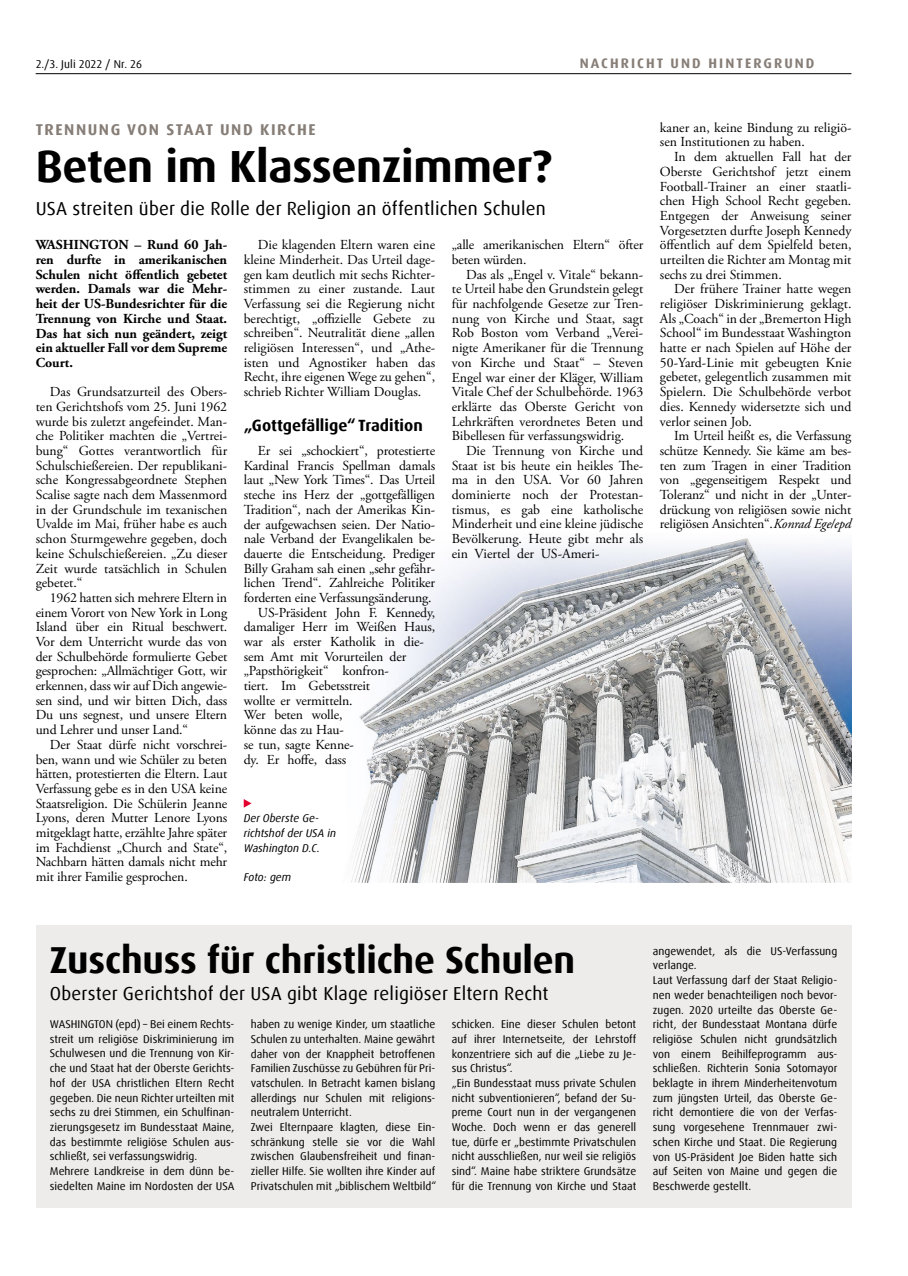
<style>
.page{position:relative;width:908px;height:1276px;background:#fff}
.page>*{position:absolute;margin:0;border:0;box-sizing:border-box;transform-origin:0 0}
.t1{font:700 45px "Dax Offc Pro";letter-spacing:-.01em;color:#000}
.t2{font:700 37.5px "Dax Offc Pro";letter-spacing:-.005em;color:#000}
.t3{font:18.75px "Dax Offc Pro";letter-spacing:.01em;color:#000}
.t4{font:700 16.25px "Dax Offc Pro";color:#000}
.t5{font:700 15.62px "Dax Offc Pro";letter-spacing:.1em;color:#867d76}
.t6{font:13.75px/14.6px "Adobe Garamond Pro";letter-spacing:-.01em;color:#000;text-align:justify}
.t7{font:700 13.75px/14.6px "Adobe Garamond Pro";color:#000;text-align:justify}
.t8{font:700 13.75px "Dax Offc Pro";letter-spacing:.15em;color:#867d76}
.t9{font:11.25px/14.8px "Dax Offc Pro";color:#000}
.t10{font:italic 11.25px/14.8px "Dax Offc Pro";color:#000}
.s1{font-style:italic}
</style>
<div class="page">
<img style="left:350px;top:538px;width:501px;height:344px">
<hr style="left:36px;top:73px;width:815px;height:1px;background:#000">
<div style="left:36px;top:925px;width:815px;height:282px;background:#eeecea"></div>
<svg style="left:244px;top:799px;width:7px;height:8px"></svg>
<p class="t9" style="left:36px;top:57px;width:108px">2./3. Juli 2022 / Nr. 26</p>
<p class="t8" style="left:579px;top:55px;width:236px">NACHRICHT UND HINTERGRUND</p>
<p class="t5" style="left:36px;top:119px;width:281px">TRENNUNG VON STAAT UND KIRCHE</p>
<h1 class="t1" style="left:36px;top:138px;width:517px">Beten im Klassenzimmer?</h1>
<h3 class="t3" style="left:36px;top:196px;width:511px">USA streiten über die Rolle der Religion an öffentlichen Schulen</h3>
<p class="t7" style="left:36px;top:238px;width:193px">WASHINGTON – Rund 60 Jah&shy;ren durfte in amerikanischen Schulen nicht öffentlich gebetet werden. Damals war die Mehr&shy;heit der US-Bundesrichter für die Trennung von Kirche und Staat.<br>Das hat sich nun geändert, zeigt ein aktueller Fall vor dem Supreme Court.</p>
<p class="t6" style="left:36px;top:385px;width:193px;text-indent:14px">Das Grundsatzurteil des Obers&shy;ten Gerichtshofs vom 25. Juni 1962 wurde bis zuletzt angefeindet. Man&shy;che Politiker machten die „Vertrei&shy;bung“ Gottes verantwortlich für Schulschießereien. Der republikani&shy;sche Kongressabgeordnete Stephen Scalise sagte nach dem Massenmord in der Grundschule im texanischen Uvalde im Mai, früher habe es auch schon Sturmgewehre gegeben, doch keine Schulschießereien. „Zu dieser Zeit wurde tatsächlich in Schulen gebetet.“</p>
<p class="t6" style="left:36px;top:591px;width:193px;text-indent:14px">1962 hatten sich mehrere Eltern in einem Vorort von New York in Long Island über ein Ritual beschwert.<br>Vor dem Unterricht wurde das von der Schulbehörde formulierte Gebet gesprochen: „Allmächtiger Gott, wir erkennen, dass wir auf Dich angewie&shy;sen sind, und wir bitten Dich, dass Du uns segnest, und unsere Eltern und Lehrer und unser Land.“</p>
<p class="t6" style="left:36px;top:737px;width:193px;text-indent:14px">Der Staat dürfe nicht vorschrei&shy;ben, wann und wie Schüler zu beten hätten, protestierten die Eltern. Laut Verfassung gebe es in den USA keine Staatsreligion. Die Schülerin Jeanne Lyons, deren Mutter Lenore Lyons mitgeklagt hatte, erzählte Jahre später im Fachdienst „Church and State“, Nachbarn hätten damals nicht mehr mit ihrer Familie gesprochen.</p>
<p class="t6" style="left:243px;top:238px;width:193px;text-indent:14px">Die klagenden Eltern waren eine kleine Minderheit. Das Urteil dage&shy;gen kam deutlich mit sechs Richter&shy;stimmen zu einer zustande. Laut Verfassung sei die Regierung nicht berechtigt, „offizielle Gebete zu schreiben“. Neutralität diene „allen religiösen Interessen“, und „Athe&shy;isten und Agnostiker haben das Recht, ihre eigenen Wege zu gehen“, schrieb Richter William Douglas.</p>
<p class="t4" style="left:244px;top:415px;width:180px">„Gottgefällige“ Tradition</p>
<p class="t6" style="left:258px;top:444px;width:179px">Er sei „schockiert“, protestierte</p>
<p class="t6" style="left:244px;top:458px;width:193px">Kardinal Francis Spellman damals</p>
<p class="t6" style="left:244px;top:473px;width:193px">laut „New York Times“. Das Urteil</p>
<p class="t6" style="left:244px;top:488px;width:193px">steche ins Herz der „gottgefälligen</p>
<p class="t6" style="left:244px;top:502px;width:193px">Tradition“, nach der Amerikas Kin-</p>
<p class="t6" style="left:244px;top:517px;width:193px">der aufgewachsen seien. Der Natio-</p>
<p class="t6" style="left:244px;top:532px;width:193px">nale Verband der Evangelikalen be-</p>
<p class="t6" style="left:244px;top:547px;width:193px">dauerte die Entscheidung. Prediger</p>
<p class="t6" style="left:244px;top:561px;width:193px">Billy Graham sah einen „sehr gefähr-</p>
<p class="t6" style="left:244px;top:576px;width:193px">lichen Trend“. Zahlreiche Politiker</p>
<p class="t6" style="left:244px;top:591px;width:189px">forderten eine Verfassungs änderung.</p>
<p class="t6" style="left:258px;top:605px;width:179px">US-Präsident John F. Kennedy,</p>
<p class="t6" style="left:244px;top:620px;width:193px">damaliger Herr im Weißen Haus,</p>
<p class="t6" style="left:244px;top:635px;width:182px">war als erster Katholik in die-</p>
<p class="t6" style="left:244px;top:649px;width:164px">sem Amt mit Vorurteilen der</p>
<p class="t6" style="left:244px;top:664px;width:147px">„Papsthörigkeit“ konfron-</p>
<p class="t6" style="left:244px;top:679px;width:128px">tiert. Im Gebetsstreit</p>
<p class="t6" style="left:244px;top:693px;width:110px">wollte er vermitteln.</p>
<p class="t6" style="left:244px;top:708px;width:100px">Wer beten wolle,</p>
<p class="t6" style="left:244px;top:723px;width:102px">könne das zu Hau-</p>
<p class="t6" style="left:244px;top:737px;width:111px">se tun, sagte Kenne-</p>
<p class="t6" style="left:244px;top:752px;width:104px">dy. Er hoffe, dass</p>
<p class="t10" style="left:244px;top:811px;width:94px">Der Oberste Ge&shy;richtshof der USA in<br>Wa shington D.C.</p>
<p class="t10" style="left:244px;top:870px;width:49px">Foto: gem</p>
<p class="t6" style="left:451px;top:238px;width:193px">„alle amerikanischen Eltern“ öfter beten würden.</p>
<p class="t6" style="left:451px;top:267px;width:193px;text-indent:14px">Das als „Engel v. Vitale“ bekann&shy;te Urteil habe den Grundstein gelegt für nachfolgende Gesetze zur Tren&shy;nung von Kirche und Staat, sagt Rob Boston vom Verband „Verei&shy;nigte Amerikaner für die Trennung von Kirche und Staat“ – Steven Engel war einer der Kläger, William Vitale Chef der Schulbehörde. 1963 erklärte das Oberste Gericht von Lehrkräften verordnetes Beten und Bibellesen für verfassungswidrig.</p>
<p class="t6" style="left:451px;top:444px;width:193px;text-indent:14px">Die Trennung von Kirche und<br>Staat ist bis heute ein heikles</p>
<p class="t6" style="left:451px;top:458px;width:193px;text-indent:181px">e&shy;ma in den USA. Vor 60 Jahren dominierte noch der Protestan&shy;tismus, es gab eine katholische Minderheit und eine kleine jüdische Bevölkerung. Heute gibt mehr als ein Viertel der US-Ameri-</p>
<p class="t6" style="left:659px;top:121px;width:193px">kaner an, keine Bindung zu religiö&shy;sen Institutionen zu haben.</p>
<p class="t6" style="left:659px;top:150px;width:193px;text-indent:14px">In dem aktuellen Fall hat der Oberste Gerichtshof jetzt einem Football-Trainer an einer staatli&shy;chen High School Recht gegeben.<br>Entgegen der Anweisung seiner Vorgesetzten durfte Joseph Kennedy öffentlich auf dem Spielfeld beten, urteilten die Richter am Montag mit sechs zu drei Stimmen.</p>
<p class="t6" style="left:659px;top:282px;width:193px;text-indent:14px">Der frühere Trainer hatte wegen religiöser Diskriminierung geklagt.<br>Als „Coach“ in der „Bremerton High School“ im Bundesstaat Washington hatte er nach Spielen auf Höhe der 50-Yard-Linie mit gebeugten Knie gebetet, gelegentlich zusammen mit Spielern. Die Schulbehörde verbot dies. Kennedy widersetzte sich und verlor seinen Job.</p>
<p class="t6" style="left:659px;top:429px;width:193px;text-indent:14px">Im Urteil heißt es, die Verfassung schütze Kennedy. Sie käme am bes&shy;ten zum Tragen in einer Tradition von „gegenseitigem Respekt und Toleranz“ und nicht in der „Unter&shy;drückung von religiösen sowie nicht religiösen Ansichten“. <span class="s1">Konrad Ege/epd</span></p>
<h2 class="t2" style="left:50px;top:935px;width:526px">Zuschuss für christliche Schulen</h2>
<h3 class="t3" style="left:50px;top:981px;width:500px">Oberster Gerichtshof der USA gibt Klage religiöser Eltern Recht</h3>
<p class="t9" style="left:50px;top:1017px;width:186px">WASHINGTON (epd) – Bei einem Rechts&shy;streit um religiöse Diskriminierung im Schulwesen und die Trennung von Kir&shy;che und Staat hat der Oberste Gerichts&shy;hof der USA christlichen Eltern Recht gegeben. Die neun Richter urteilten mit sechs zu drei Stimmen, ein Schulfinan&shy;zierungsgesetz im Bundesstaat Maine, das bestimmte religiöse Schulen aus&shy;schließt, sei verfassungswidrig.<br>Mehrere Landkreise in dem dünn be&shy;siedelten Maine im Nordosten der USA</p>
<p class="t9" style="left:251px;top:1017px;width:187px">haben zu wenige Kinder, um staatliche Schulen zu unterhalten. Maine gewährt daher von der Knappheit betroffenen Familien Zuschüsse zu Gebühren für Pri&shy;vatschulen. In Betracht kamen bislang allerdings nur Schulen mit religions&shy;neutralem Unterricht.<br>Zwei Elternpaare klagten, diese Ein&shy;schränkung stelle sie vor die Wahl zwischen Glaubensfreiheit und finan&shy;zieller Hilfe. Sie wollten ihre Kinder auf Privatschulen mit „biblischem Weltbild“</p>
<p class="t9" style="left:451px;top:1017px;width:186px">schicken. Eine dieser Schulen betont auf ihrer Internetseite, der Lehrstoff konzentriere sich auf die „Liebe zu Je&shy;sus Christus“.<br>„Ein Bundesstaat muss private Schulen nicht subventionieren“, befand der Su&shy;preme Court nun in der vergangenen Woche. Doch wenn er das generell tue, dürfe er „bestimmte Privatschulen nicht ausschließen, nur weil sie religiös sind“. Maine habe striktere Grundsätze für die Trennung von Kirche und Staat</p>
<p class="t9" style="left:652px;top:943px;width:186px">angewendet, als die US-Verfassung verlange.<br>Laut Verfassung darf der Staat Religio&shy;nen weder benachteiligen noch bevor&shy;zugen. 2020 urteilte das Oberste Ge&shy;richt, der Bundesstaat Montana dürfe religiöse Schulen nicht grundsätzlich von einem Beihilfeprogramm aus&shy;schließen. Richterin Sonia Sotomayor beklagte in ihrem Minderheitenvotum zum jüngsten Urteil, das Oberste Ge&shy;richt demontiere die von der Verfas&shy;sung vorgesehene Trennmauer zwi&shy;schen Kirche und Staat. Die Regierung von US-Präsident Joe Biden hatte sich auf Seiten von Maine und gegen die Beschwerde gestellt.</p>
</div>
